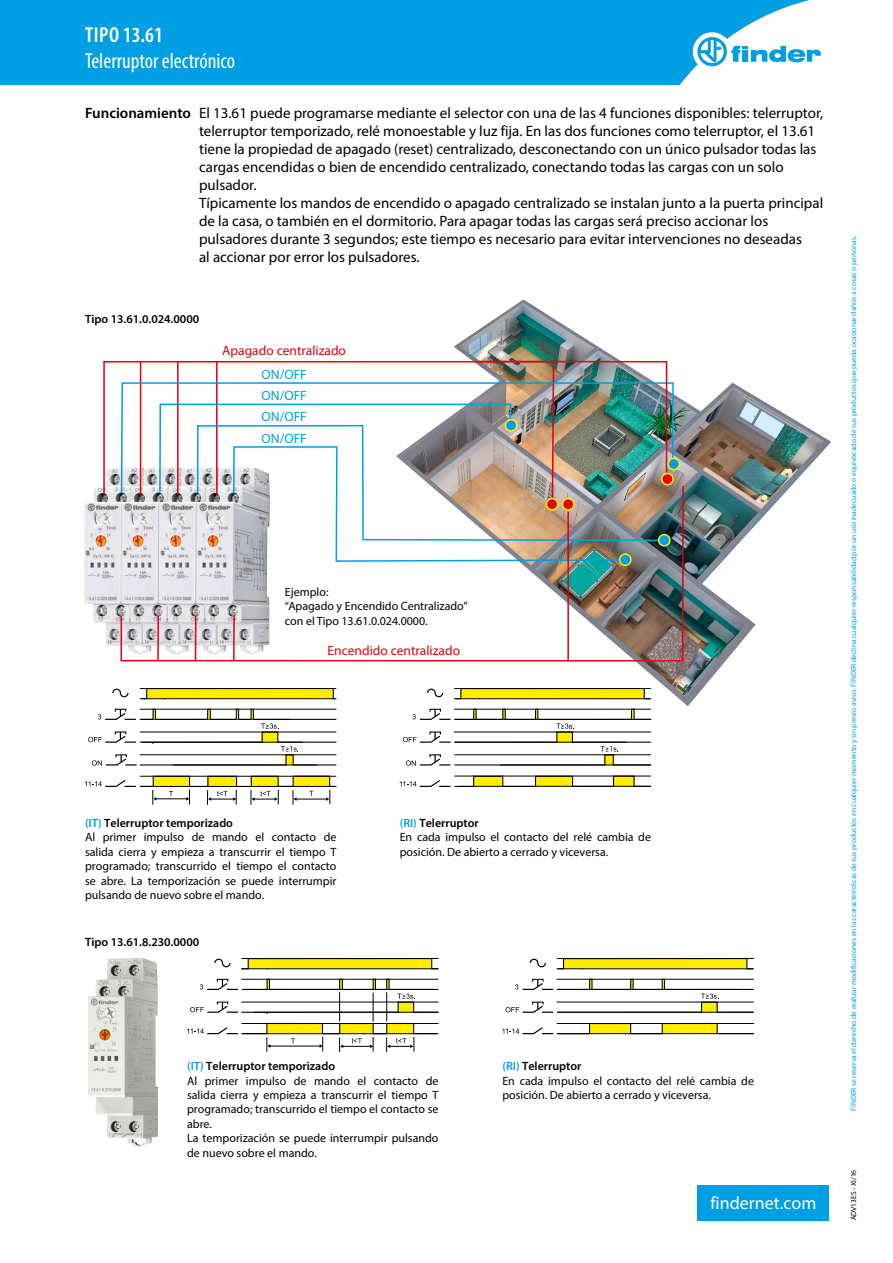
<style>
.page{position:relative;width:893px;height:1263px;background:#fff}
.page>*{position:absolute;margin:0;border:0;box-sizing:border-box;transform-origin:0 0}
.t1{font:condensed 21.75px "Myriad Pro";color:#fff}
.t2{font:600 condensed 21.75px "Myriad Pro";letter-spacing:.02em;color:#fff}
.t3{font:18px "Myriad Pro";color:#fff}
.t4{font:15px/18px "Myriad Pro";color:#000}
.t5{font:600 15px "Myriad Pro";color:#000}
.t6{font:13.5px "Myriad Pro";color:#e3000f}
.t7{font:13.5px/21.8px "Myriad Pro";color:#009ee3}
.t8{font:12px/14.4px "Myriad Pro";color:#000}
.t9{font:600 12px "Myriad Pro";color:#000}
.t10{font:7.5px "Myriad Pro";color:#009ee3}
.t11{font:7.5px "Myriad Pro";color:#000}
.s1{color:#009ee3}
.s2{font-weight:600;color:#009ee3}
.s3{font-weight:600}
</style>
<div class="page">
<div style="left:0;top:0;width:810px;height:85px;background:#009ee3"></div>
<div style="left:693px;top:32px;width:38px;height:39px;background:#fff;border-radius:50%"></div>
<svg style="left:697px;top:37px;width:124px;height:29px"></svg>
<img style="left:88px;top:958px;width:70px;height:189px">
<svg style="left:502px;top:958px;width:252px;height:76px"></svg>
<svg style="left:187px;top:958px;width:251px;height:94px"></svg>
<img style="left:454px;top:299px;width:377px;height:407px">
<svg style="left:740px;top:402px;width:44px;height:37px;background:#a6b4be"></svg>
<img style="left:84px;top:487px;width:36px;height:159px">
<svg style="left:103px;top:361px;width:17px;height:142px"></svg>
<svg style="left:400px;top:688px;width:251px;height:99px"></svg>
<svg style="left:85px;top:688px;width:251px;height:117px"></svg>
<img style="left:120px;top:360px;width:565px;height:302px">
<div style="left:698px;top:1184px;width:131px;height:36px;background:#009ee3"></div>
<h1 class="t2" style="left:85px;top:23px;width:79px">TIPO 13.61</h1>
<h1 class="t1" style="left:85px;top:48px;width:152px">Telerruptor electrónico</h1>
<p class="t4" style="left:199px;top:103px;width:626px">El 13.61 puede programarse mediante el selector con una de las 4 funciones disponibles: telerruptor,</p>
<p class="t5" style="left:85px;top:103px;width:107px">Funcionamiento</p>
<p class="t4" style="left:199px;top:121px;width:626px">telerruptor temporizado, relé monoestable y luz fija. En las dos funciones como telerruptor, el 13.61 tiene la propiedad de apagado (reset) centralizado, desconectando con un único pulsador todas las cargas encendidas o bien de encendido centralizado, conectando todas las cargas con un solo pulsador.<br>Típicamente los mandos de encendido o apagado centralizado se instalan junto laa puerta principal de la casa o, también en el dormitorio. Para apagar todas las cargas será preciso accionar los pulsadores durante 3 segundos; este tiempo es necesario para evitar intervenciones no deseadas<br>al accionar por error los pulsadores.</p>
<p class="t9" style="left:85px;top:311px;width:116px">Tipo 13.61.0.024.0000</p>
<p class="t6" style="left:222px;top:342px;width:125px">Apagado centralizado</p>
<p class="t7" style="left:262px;top:364px;width:47px;line-height:21px">ON/OFF<br>ON/OFF</p>
<p class="t7" style="left:262px;top:406px;width:47px">ON/OFF<br>ON/OFF</p>
<p class="t8" style="left:285px;top:584px;width:184px">Ejemplo:<br>“Apagado y Encendido Centralizado“ con el Tipo 13.61.0.024.0000.</p>
<p class="t6" style="left:328px;top:642px;width:134px">Encendido centralizado</p>
<p class="t9" style="left:85px;top:815px;width:150px"><span class="s1">I T( )</span> Telerruptor temporizado</p>
<p class="t8" style="left:85px;top:830px;width:253px">Al<br>salida cierra y empieza a transcurrir el tiempo T programado; transcurrido el tiempo el contacto se abre. La temporización se puede interrumpir pulsando de nuevo sobre el mando.</p>
<p class="t8" style="left:144px;top:830px;width:42px">impulso</p>
<p class="t8" style="left:192px;top:830px;width:14px">de</p>
<p class="t8" style="left:212px;top:830px;width:37px">mando</p>
<p class="t8" style="left:255px;top:830px;width:10px">el</p>
<p class="t8" style="left:324px;top:830px;width:14px">de</p>
<p class="t8" style="left:103px;top:830px;width:35px">primer</p>
<p class="t8" style="left:272px;top:830px;width:46px">contacto</p>
<p class="t9" style="left:85px;top:934px;width:116px">Tipo 13.61.8.230.0000</p>
<p class="t8" style="left:400px;top:815px;width:253px"><span class="s2">(RI)</span> <span class="s3">Telerruptor<br></span>En cada impulso el contacto del relé cambia de posición. De abierto a cerrado y viceversa.</p>
<p class="t9" style="left:187px;top:1058px;width:150px"><span class="s1">I T( )</span> Telerruptor temporizado</p>
<p class="t8" style="left:187px;top:1073px;width:253px">Al<br>salida cierra y empieza a transcurrir el tiempo T programado; transcurrido el tiempo el contacto se abre.<br>La temporización se puede interrumpir pulsando de nuevo sobre el mando.</p>
<p class="t8" style="left:246px;top:1073px;width:42px">impulso</p>
<p class="t8" style="left:294px;top:1073px;width:14px">de</p>
<p class="t8" style="left:314px;top:1073px;width:37px">mando</p>
<p class="t8" style="left:357px;top:1073px;width:10px">el</p>
<p class="t8" style="left:426px;top:1073px;width:14px">de</p>
<p class="t8" style="left:205px;top:1073px;width:35px">primer</p>
<p class="t8" style="left:374px;top:1073px;width:46px">contacto</p>
<p class="t8" style="left:502px;top:1059px;width:253px"><span class="s2">(RI)</span> <span class="s3">Telerruptor<br></span>En cada impulso el contacto del relé cambia de posición. De abierto a cerrado y viceversa.</p>
<p class="t3" style="left:710px;top:1192px;width:108px">findernet.com</p>
<p class="t10" style="left:849px;top:1111px;width:877px;rotate:-90deg">FINDER se reserva el derecho de realizar modificaciones en las características de sus productos en cualquier momento y sin previo aviso. FINDER declina cualquier responsabilidad por un uso inadecuado o equivocado de sus productos que pueda ocasionar daños a cosas o personas.</p>
<p class="t11" style="left:849px;top:1220px;width:52px;rotate:-90deg">ADV13ES - XI/16</p>
</div>
